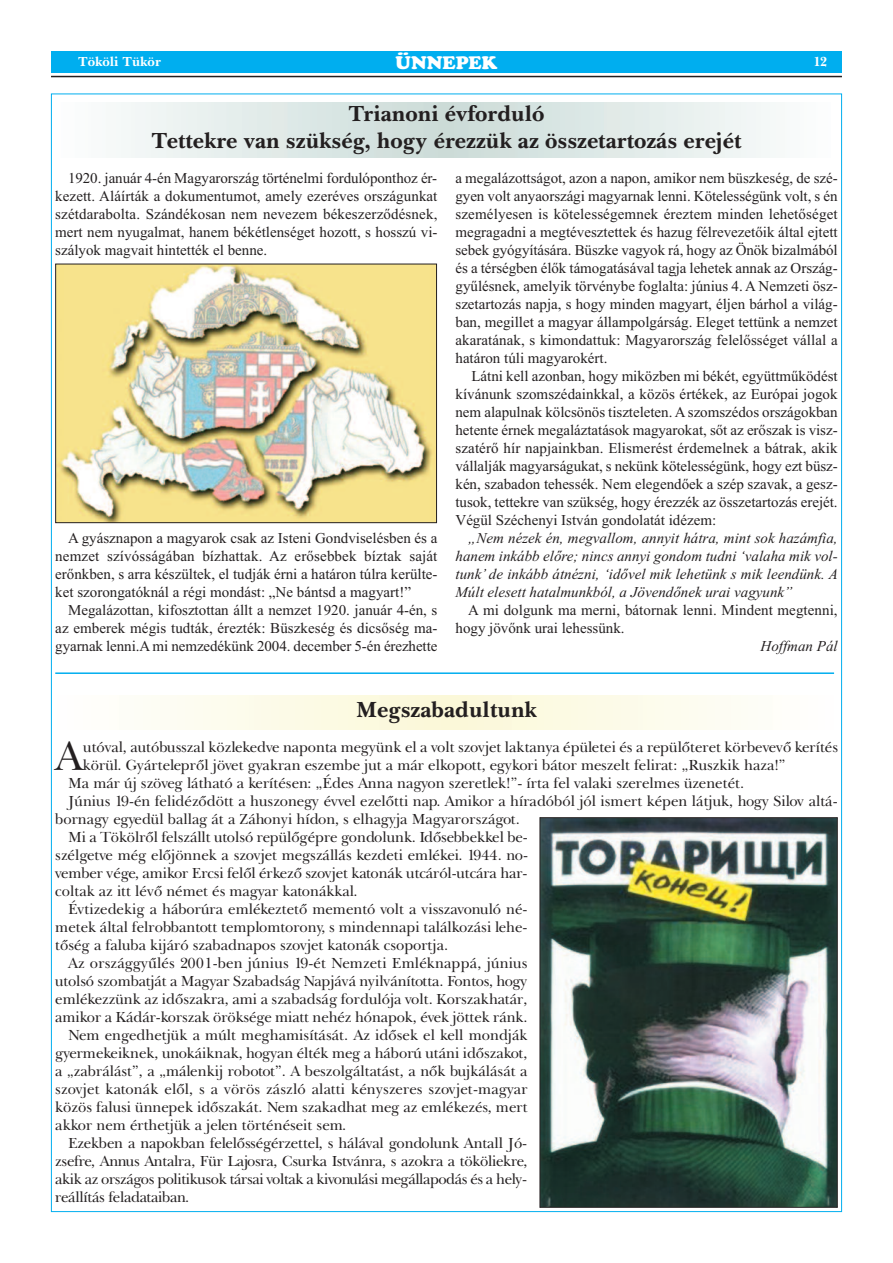
<style>
.page{position:relative;width:893px;height:1263px;background:#fff}
.page>*{position:absolute;margin:0;border:0;box-sizing:border-box;transform-origin:0 0}
.t1{font:41.85px "New Baskerville PFL";color:#231f20}
.t2{font:700 22.5px/27px "New Baskerville PFL";color:#231f20;text-align:center}
.t3{font:18px "Cupertino";color:#fff}
.t4{font:15px/18px "Times New Roman";color:#231f20;text-align:justify}
.t5{font:15px "New Baskerville PFL";color:#231f20}
.t6{font:italic 15px/18px "Times New Roman";color:#231f20;text-align:justify}
.t7{font:15px "New Baskerville PFL";letter-spacing:-.02em;color:#231f20}
.t8{font:15px "New Baskerville PFL";letter-spacing:-.025em;color:#231f20}
.t9{font:700 13.5px "New Baskerville PFL";color:#fff}
</style>
<div class="page">
<div style="left:51px;top:51px;width:791px;height:21px;background:#00aeef"></div>
<hr style="left:51px;top:76px;width:791px;height:1px;background:#231f20">
<img style="left:57px;top:266px;width:378px;height:255px">
<div style="left:55px;top:264px;width:382px;height:259px;border:1px solid #231f20"></div>
<img style="left:542px;top:819px;width:294px;height:387px">
<div style="left:540px;top:817px;width:298px;height:391px;border:1px solid #231f20"></div>
<hr style="left:55px;top:672px;width:779px;height:2px;background:#00aeef">
<p class="t9" style="left:78px;top:53px;width:84px">Tököli Tükör</p>
<p class="t3" style="left:396px;top:52px;width:103px">ÜNNEPEK</p>
<p class="t9" style="left:814px;top:53px;width:16px">12</p>
<h2 class="t2" style="left:152px;top:100px;width:591px">Trianoni évforduló<br>Tettekre van szükség, hogy érezzük az összetartozás erejét</h2>
<p class="t4" style="left:55px;top:169px;width:384px;text-indent:13px">1920. január 4-én Magyarország történelmi fordulóponthoz ér&shy;kezett. Aláírták a dokumentumot, amely ezeréves országunkat szétdarabolta. Szándékosan nem nevezem békeszerződésnek, mert nem nyugalmat, hanem békétlenséget hozott, s hosszú vi&shy;szályok magvait hintették el benne.</p>
<p class="t4" style="left:55px;top:529px;width:384px;text-indent:13px">A gyásznapon a magyarok csak az Isteni Gondviselésben és a nemzet szívósságában bízhattak. Az erősebbek bíztak saját erőnkben, s arra készültek, el tudják érni a határon túlra kerülte&shy;ket szorongatóknál a régi mondást: „Ne bántsd a magyart!”</p>
<p class="t4" style="left:55px;top:601px;width:384px;text-indent:13px">Megalázottan, kifosztottan állt a nemzet 1920. január 4-én, s az emberek mégis tudták, érezték: Büszkeség és dicsőség ma&shy;gyarnak lenni.A mi nemzedékünk 2004. december 5-én érezhette</p>
<p class="t4" style="left:455px;top:169px;width:384px">a megalázottságot, azon a napon, amikor nem büszkeség, de szé&shy;gyen volt anyaországi magyarnak lenni. Kötelességünk volt, s én személyesen is kötelességemnek éreztem minden lehetőséget megragadni a megtévesztettek és hazug félrevezetőik által ejtett sebek gyógyítására. Büszke vagyok rá, hogy az Önök bizalmából és a térségben élők támogatásával tagja lehetek annak az Ország&shy;gyűlésnek, amelyik törvénybe foglalta: június 4. A Nemzeti ösz&shy;szetartozás napja, s hogy minden magyart, éljen bárhol a világ&shy;ban, megillet a magyar állampolgárság. Eleget tettünk a nemzet akaratának, s kimondattuk: Magyarország felelősséget vállal a határon túli magyarokért.</p>
<p class="t4" style="left:455px;top:367px;width:384px;text-indent:16px">Látni kell azonban, hogy miközben mi békét, együttműködést kívánunk szomszédainkkal, a közös értékek, az Európai jogok nem alapulnak kölcsönös tiszteleten. A szomszédos országokban hetente érnek megaláztatások magyarokat, sőt az erőszak is visz&shy;szatérő hír napjainkban. Elismerést érdemelnek a bátrak, akik vállalják magyarságukat, s nekünk kötelességünk, hogy ezt büsz&shy;kén, szabadon tehessék. Nem elegendőek a szép szavak, a gesz&shy;tusok, tettekre van szükség, hogy érezzék az összetartozás erejét.<br>Végül Széchenyi István gondolatát idézem:</p>
<p class="t6" style="left:455px;top:529px;width:384px;text-indent:13px">„Nem nézek én, megvallom, annyit hátra, mint sok hazámfia, hanem inkább előre; nincs annyi gondom tudni ‘valaha mik vol&shy;tunk’ de inkább átnézni, ‘idővel mik lehetünk s mik leendünk. A Múlt elesett hatalmunkból, a Jövendőnek urai vagyunk”</p>
<p class="t4" style="left:455px;top:601px;width:384px;text-indent:13px">A mi dolgunk ma merni, bátornak lenni. Mindent megtenni, hogy jövőnk urai lehessünk.</p>
<p class="t6" style="left:761px;top:637px;width:79px">Hoffman Pál</p>
<h2 class="t2" style="left:356px;top:696px;width:182px">Megszabadultunk</h2>
<h1 class="t1" style="left:55px;top:730px;width:29px">A</h1>
<p class="t5" style="left:83px;top:738px;width:756px">utóval, autóbusszal közlekedve naponta megyünk el a volt szovjet laktanya épületei és a repülőteret körbevevő kerítés</p>
<p class="t5" style="left:83px;top:756px;width:704px">körül. Gyártelepről jövet gyakran eszembe jut a már elkopott, egykori bátor meszelt felirat: „Ruszkik haza!”</p>
<p class="t5" style="left:68px;top:774px;width:678px">Ma már új szöveg látható a kerítésen: „Édes Anna nagyon szeretlek!”- írta fel valaki szerelmes üzenetét.</p>
<p class="t5" style="left:68px;top:792px;width:771px">Június 19-én felidéződött a huszonegy évvel ezelőtti nap. Amikor a híradóból jól ismert képen látjuk, hogy Silov altá-</p>
<p class="t5" style="left:55px;top:810px;width:466px">bornagy egyedül ballag át a Záhonyi hídon, s elhagyja Magyarországot.</p>
<p class="t5" style="left:68px;top:828px;width:461px">Mi a Tökölről felszállt utolsó repülőgépre gondolunk. Idősebbekkel be-</p>
<p class="t5" style="left:55px;top:846px;width:474px">szélgetve még előjönnek a szovjet megszállás kezdeti emlékei. 1944. no-</p>
<p class="t5" style="left:55px;top:864px;width:474px">vember vége, amikor Ercsi felől érkező szovjet katonák utcáról-utcára har-</p>
<p class="t5" style="left:55px;top:882px;width:304px">coltak az itt lévő német és magyar katonákkal.</p>
<p class="t5" style="left:68px;top:900px;width:461px">Évtizedekig a háborúra emlékeztető mementó volt a visszavonuló né-</p>
<p class="t5" style="left:55px;top:918px;width:474px">metek által felrobbantott templomtorony, s mindennapi találkozási lehe-</p>
<p class="t5" style="left:55px;top:936px;width:394px">tőség a faluba kijáró szabadnapos szovjet katonák csoportja.</p>
<p class="t5" style="left:68px;top:954px;width:461px">Az országgyűlés 2001-ben június 19-ét Nemzeti Emléknappá, június</p>
<p class="t5" style="left:55px;top:972px;width:474px">utolsó szombatját a Magyar Szabadság Napjává nyilvánította. Fontos, hogy</p>
<p class="t5" style="left:55px;top:990px;width:474px">emlékezzünk az időszakra, ami a szabadság fordulója volt. Korszakhatár,</p>
<p class="t5" style="left:55px;top:1008px;width:474px">amikor a Kádár-korszak öröksége miatt nehéz hónapok, évek jöttek ránk.</p>
<p class="t5" style="left:68px;top:1026px;width:461px">Nem engedhetjük a múlt meghamisítását. Az idősek el kell mondják</p>
<p class="t5" style="left:55px;top:1044px;width:474px">gyermekeiknek, unokáiknak, hogyan élték meg a háború utáni időszakot,</p>
<p class="t5" style="left:55px;top:1062px;width:474px">a „zabrálást”, a „málenkij robotot”. A beszolgáltatást, a nők bujkálását a</p>
<p class="t5" style="left:55px;top:1080px;width:474px">szovjet katonák elől, s a vörös zászló alatti kényszeres szovjet-magyar</p>
<p class="t5" style="left:55px;top:1098px;width:474px">közös falusi ünnepek időszakát. Nem szakadhat meg az emlékezés, mert</p>
<p class="t5" style="left:55px;top:1116px;width:293px">akkor nem érthetjük a jelen történéseit sem.</p>
<p class="t5" style="left:68px;top:1134px;width:461px">Ezekben a napokban felelősségérzettel, s hálával gondolunk Antall Jó-</p>
<p class="t7" style="left:55px;top:1152px;width:474px">zsefre, Annus Antalra, Für Lajosra, Csurka Istvánra, s azokra a tököliekre,</p>
<p class="t8" style="left:55px;top:1170px;width:473px">akik az országos politikusok társai voltak a kivonulási megállapodás és a hely-</p>
<p class="t7" style="left:55px;top:1188px;width:136px">reállítás feladataiban.</p>
</div>
